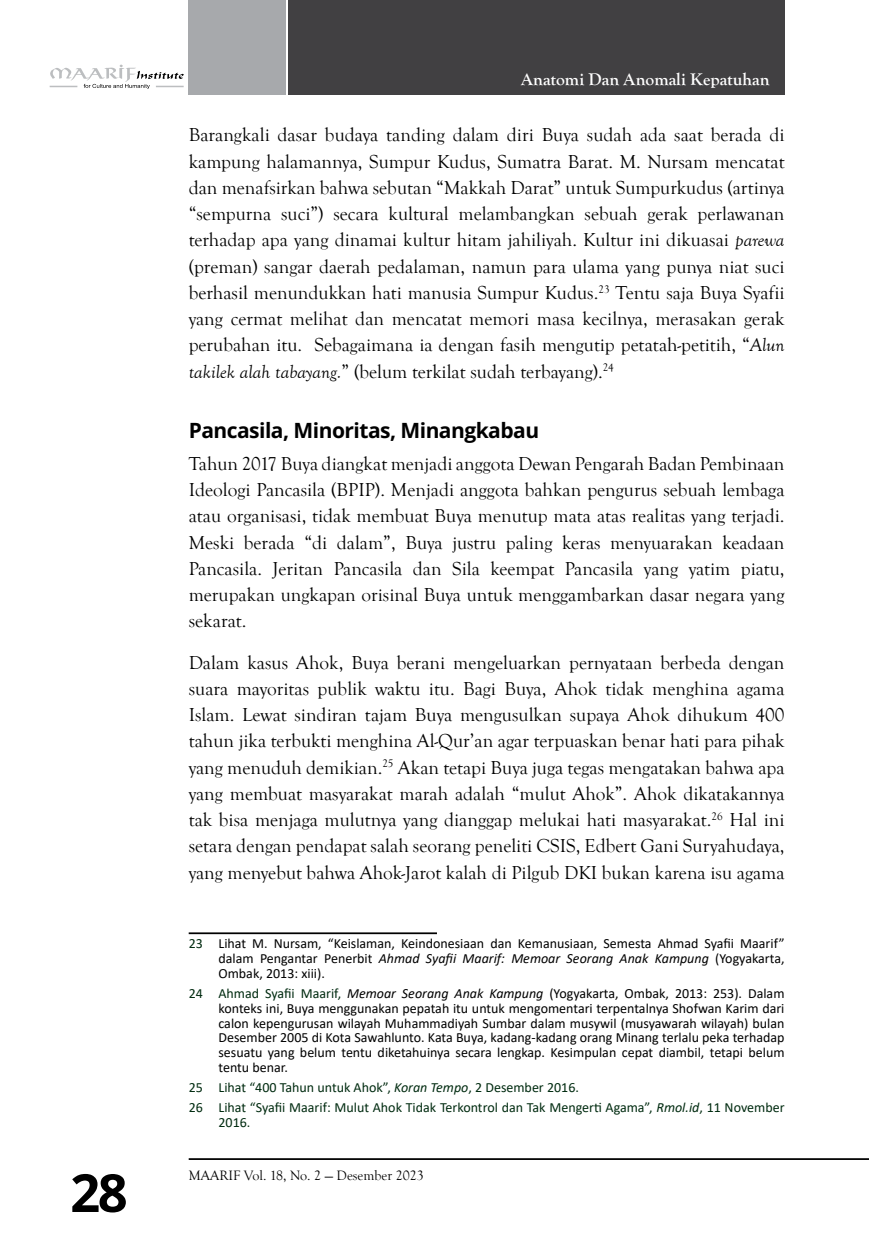
<style>
.page{position:relative;width:869px;height:1241px;background:#fff}
.page>*{position:absolute;margin:0;border:0;box-sizing:border-box;transform-origin:0 0}
.t1{font:700 52.5px "Open Sans";color:#000}
.t2{font:700 21px "Open Sans";letter-spacing:-.025em;color:#000}
.t3{font:19.25px/26.2px "Goudy Old Style T";color:#000;text-align:justify}
.t4{font:700 17.5px "Goudy Old Style T";color:#fff}
.t5{font:14px/14.9px "Calibri";color:#000;text-align:justify}
.t6{font:14px/19.8px "Calibri";color:#002b10}
.t7{font:14px "Goudy Old Style T";color:#000}
.s1{font-style:italic}
.s2{color:#002b10}
</style>
<div class="page">
<div style="left:189px;top:0;width:97px;height:94px;background:#a7a9ac"></div>
<hr style="left:189px;top:1157px;width:679px;height:2px;background:#000">
<div style="left:288px;top:0;width:496px;height:94px;background:#414042"></div>
<svg style="left:50px;top:64px;width:134px;height:25px"></svg>
<hr style="left:189px;top:932px;width:248px;height:2px;background:#000">
<p class="t4" style="left:521px;top:69px;width:250px">Anatomi Dan Anomali Kepatuhan</p>
<p class="t3" style="left:189px;top:122px;width:597px">Barangkali dasar budaya tanding dalam diri Buya sudah ada saat berada di kampung halamannya, Sumpur Kudus, Sumatra Barat. M. Nursam mencatat dan menafsirkan bahwa sebutan “Makkah Darat” untuk Sumpurkudus (artinya “sempurna suci”) secara kultural melambangkan sebuah gerak perlawanan terhadap apa yang dinamai kultur hitam jahiliyah. Kultur ini dikuasai <span class="s1">parewa </span>(preman) sangar daerah pedalaman, namun para ulama yang punya niat suci berhasil menundukkan hati manusia Sumpur Kudus.<sup>23</sup> Tentu saja Buya Syafii yang cermat melihat dan mencatat memori masa kecilnya, merasakan gerak perubahan itu. Sebagaimana ia dengan fasih mengutip petatah-petitih, “<span class="s1">Alun takilek alah tabayang.</span>” (belum terkilat sudah terbayang).<sup>24</sup></p>
<p class="t2" style="left:189px;top:416px;width:352px">Pancasila, Minoritas, Minangkabau</p>
<p class="t3" style="left:189px;top:450px;width:597px">Tahun 2017 Buya diangkat menjadi anggota Dewan Pengarah Badan Pembinaan Ideologi Pancasila (BPIP). Menjadi anggota bahkan pengurus sebuah lembaga atau organisasi, tidak membuat Buya menutup mata atas realitas yang terjadi.<br>Meski berada “di dalam”, Buya justru paling keras menyuarakan keadaan Pancasila. Jeritan Pancasila dan Sila keempat Pancasila yang yatim piatu, merupakan ungkapan orisinal Buya untuk menggambarkan dasar negara yang sekarat.</p>
<p class="t3" style="left:188px;top:649px;width:597px">Dalam kasus Ahok, Buya berani mengeluarkan pernyataan berbeda dengan suara mayoritas publik waktu itu. Bagi Buya, Ahok tidak menghina agama Islam. Lewat sindiran tajam Buya mengusulkan supaya Ahok dihukum 400 tahun jika terbukti menghina Al-Qur’an agar terpuaskan benar hati para pihak yang menuduh demikian.<sup>25</sup> Akan tetapi Buya juga tegas mengatakan bahwa apa yang membuat masyarakat marah adalah “mulut Ahok”. Ahok dikatakannya tak bisa menjaga mulutnya yang dianggap melukai hati masyarakat.<sup>26</sup> Hal ini setara dengan pendapat salah seorang peneliti CSIS, Edbert Gani Suryahudaya, yang menyebut bahwa Ahok-Jarot kalah di Pilgub DKI bukan karena isu agama</p>
<p class="t5" style="left:218px;top:935px;width:567px;text-indent:-30px"><span class="s2">23</span> Lihat M. Nursam, “Keislaman, Keindonesiaan dan Kemanusiaan, Semesta Ahmad Syafii Maarif” dalam Pengantar Penerbit <span class="s1">Ahmad Syafii Maarif: Memoar Seorang Anak Kampung</span> (Yogyakarta, Ombak, 2013: xiii).</p>
<p class="t5" style="left:218px;top:985px;width:567px;text-indent:-30px"><span class="s2">24 Ahmad Syafii Maarif,</span> <span class="s1">Memoar Seorang Anak Kampung</span> (Yogyakarta, Ombak, 2013: 253). Dalam konteks ini, Buya menggunakan pepatah itu untuk mengomentari terpentalnya Shofwan Karim dari calon kepengurusan wilayah Muhammadiyah Sumbar dalam musywil (musyawarah wilayah) bulan Desember 2005 di Kota Sawahlunto. Kata Buya, kadang-kadang orang Minang terlalu peka terhadap sesuatu yang belum tentu diketahuinya secara lengkap. Kesimpulan cepat diambil, tetapi belum tentu benar.</p>
<p class="t6" style="left:189px;top:1076px;width:597px">25 Lihat “400 Tahun untuk Ahok”, <span class="s1">Koran Tempo</span>, 2 Desember 2016.<br>26 Lihat “Syafii Maarif: Mulut Ahok Tidak Terkontrol dan Tak Mengerti Agama”, <span class="s1">Rmol.id</span>, 11 November</p>
<p class="t6" style="left:218px;top:1111px;width:33px">2016.</p>
<h1 class="t1" style="left:70px;top:1156px;width:59px">28</h1>
<p class="t7" style="left:189px;top:1167px;width:236px">MAARIF Vol. 18, No. 2 — Desember 2023</p>
</div>
